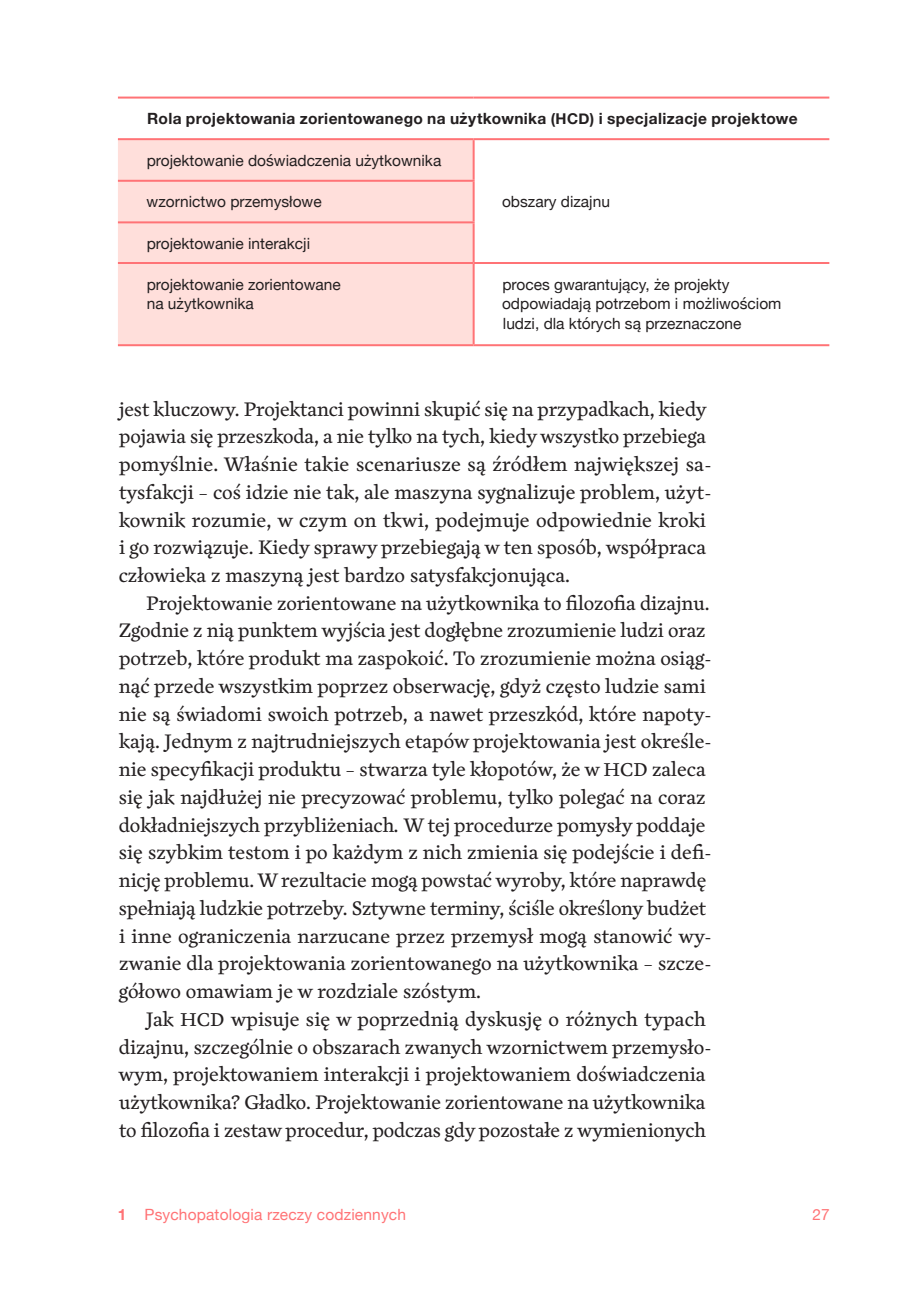
<style>
.page{position:relative;width:899px;height:1302px;background:#fff}
.page>*{position:absolute;margin:0;border:0;box-sizing:border-box;transform-origin:0 0}
.Normalny{font:20.4px/27.8px "Cardea OTCE";color:#231f20}
.tabele{font:15.6px/19.6px "Helvetica Neue";color:#231f20}
.podpis_tabel{font:700 15.6px "Helvetica Neue";letter-spacing:.02em;color:#231f20}
.t1{font:15.6px "Helvetica Neue";letter-spacing:.01em;color:#ff7376}
.s1{font-size:14.8px}
.s2{font-size:19.6px}
.s3{font-style:italic}
.s4{font-weight:700}
</style>
<div class="page">
<div style="left:118px;top:140px;width:354px;height:204px;background:#ffdfdb"></div>
<hr style="left:472px;top:140px;width:2px;height:40px;background:#ff7376">
<hr style="left:472px;top:182px;width:2px;height:39px;background:#ff7376">
<hr style="left:472px;top:223px;width:2px;height:39px;background:#ff7376">
<hr style="left:473px;top:138px;width:356px;height:2px;background:#ff7376">
<hr style="left:118px;top:344px;width:355px;height:2px;background:#ff7376">
<hr style="left:472px;top:264px;width:2px;height:80px;background:#ff7376">
<hr style="left:473px;top:262px;width:356px;height:2px;background:#ff7376">
<hr style="left:473px;top:344px;width:356px;height:2px;background:#ff7376">
<hr style="left:118px;top:97px;width:355px;height:2px;background:#ff7376">
<hr style="left:473px;top:97px;width:356px;height:2px;background:#ff7376">
<hr style="left:118px;top:138px;width:355px;height:2px;background:#ff7376">
<hr style="left:118px;top:180px;width:356px;height:2px;background:#ff7376">
<hr style="left:118px;top:221px;width:356px;height:2px;background:#ff7376">
<hr style="left:118px;top:262px;width:355px;height:2px;background:#ff7376">
<p class="podpis_tabel" style="left:147px;top:107px;width:651px">Rola projektowania zorientowanego na użytkownika <span class="s1">(HCD)</span> i specjalizacje projektowe</p>
<p class="tabele" style="left:147px;top:151px;width:296px">projektowanie doświadczenia użytkownika</p>
<p class="tabele" style="left:147px;top:193px;width:176px">wzornictwo przemysłowe</p>
<p class="tabele" style="left:502px;top:193px;width:109px">obszary dizajnu</p>
<p class="tabele" style="left:147px;top:234px;width:165px">projektowanie interakcji</p>
<p class="tabele" style="left:147px;top:275px;width:195px">projektowanie zorientowane na użytkownika</p>
<p class="tabele" style="left:502px;top:275px;width:281px">proces gwarantujący, że projekty odpowiadają potrzebom i możliwościom ludzi, dla których są przeznaczone</p>
<p class="Normalny" style="left:119px;top:397px;width:594px">jest kluczowy. Projektanci powinni skupić się na przypadkach, kiedy pojawia się przeszkoda, a nie tylko na tych, kiedy wszystko przebiega pomyślnie. Właśnie takie scenariusze są źródłem największej sa&shy;tysfakcji – coś idzie nie tak, ale maszyna sygnalizuje problem, użyt&shy;kownik rozumie, w czym on tkwi, podejmuje odpowiednie kroki i go rozwiązuje. Kiedy sprawy przebiegają w ten sposób, współpraca człowieka z maszyną jest bardzo satysfakcjonująca.</p>
<p class="Normalny" style="left:119px;top:591px;width:594px;text-indent:27px">Projektowanie zorientowane na użytkownika to filozofia dizajnu.<br>Zgodnie z nią punktem wyjścia jest dogłębne zrozumienie ludzi oraz potrzeb, które produkt ma zaspokoić. To zrozumienie można osiąg&shy;nąć przede wszystkim poprzez obserwację, gdyż często ludzie sami nie są świadomi swoich potrzeb, a nawet przeszkód, które napoty&shy;kają. Jednym z najtrudniejszych etapów projektowania jest określe&shy;nie specyfikacji produktu – stwarza tyle kłopotów, że w <span class="s2">HCD</span> zaleca się jak najdłużej nie precyzować problemu, tylko polegać na coraz dokładniejszych przybliżeniach<span class="s3">.</span> W tej procedurze pomysły poddaje się szybkim testom i po każdym z nich zmienia się podejście i defi&shy;nicję problemu. W rezultacie mogą powstać wyroby, które naprawdę spełniają ludzkie potrzeby. Sztywne terminy, ściśle określony budżet i inne ograniczenia narzucane przez przemysł mogą stanowić wy&shy;zwanie dla projektowania zorientowanego na użytkownika – szcze&shy;gółowo omawiam je w rozdziale szóstym.</p>
<p class="Normalny" style="left:118px;top:1007px;width:594px;text-indent:28px">Jak <span class="s2">HCD</span> wpisuje się w poprzednią dyskusję o różnych typach dizajnu, szczególnie o obszarach zwanych wzornictwem przemysło&shy;wym, projektowaniem interakcji i projektowaniem doświadczenia użytkownika? Gładko. Projektowanie zorientowane na użytkownika to filozofia i zestaw procedur, podczas gdy pozostałe z wymienionych</p>
<p class="t1" style="left:118px;top:1203px;width:289px"><span class="s4">1</span> Psychopatologia rzeczy codziennych</p>
<p class="t1" style="left:812px;top:1203px;width:19px">27</p>
</div>
